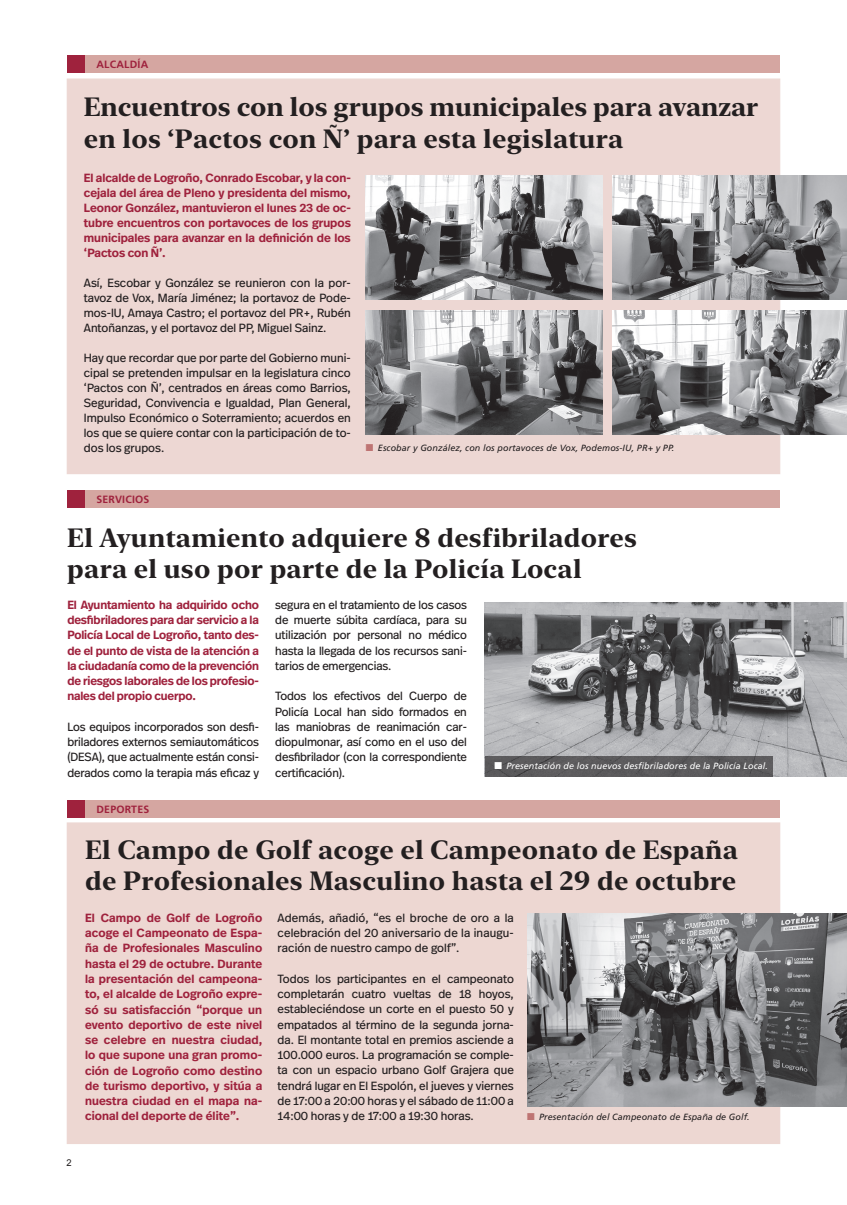
<style>
.page{position:relative;width:847px;height:1205px;background:#fff}
.page>*{position:absolute;margin:0;border:0;box-sizing:border-box;transform-origin:0 0}
.t1{font:700 26.25px/31.2px "New York Large";letter-spacing:.01em;color:#231f20}
.t2{font:11.88px/15.2px "Real Head Pro";color:#231f20;text-align:justify}
.t3{font:600 11.88px/15.2px "Real Head Pro";color:#9f223d;text-align:justify}
.t4{font:700 10.5px "Frutiger LT Std";letter-spacing:.02em;color:#9f223d}
.t5{font:9.38px "Arial";color:#231f20}
.t6{font:italic 9px "Frutiger LT Std";letter-spacing:.01em;color:#231f20}
.t7{font:italic 9px "Frutiger LT Std";letter-spacing:.01em;color:#fff}
.s1{color:#be7473}
</style>
<div class="page">
<img style="left:485px;top:603px;width:362px;height:173px">
<div style="left:485px;top:756px;width:288px;height:20px;background:#5b5a5c"></div>
<div style="left:67px;top:822px;width:713px;height:322px;background:#edd7d2;border:1px solid #e7cac4"></div>
<div style="left:67px;top:78px;width:713px;height:396px;background:#edd7d3;border:1px solid #e7cac4"></div>
<div style="left:67px;top:56px;width:713px;height:17px;background:#d5a6a1"></div>
<div style="left:67px;top:490px;width:713px;height:18px;background:#d5a6a1"></div>
<div style="left:67px;top:56px;width:18px;height:17px;background:#9f223d"></div>
<div style="left:67px;top:490px;width:18px;height:18px;background:#9f223d"></div>
<div style="left:67px;top:801px;width:713px;height:17px;background:#d5a6a1"></div>
<div style="left:67px;top:801px;width:18px;height:17px;background:#9f223d"></div>
<img style="left:528px;top:913px;width:319px;height:194px">
<img style="left:613px;top:175px;width:234px;height:124px">
<img style="left:366px;top:175px;width:236px;height:124px">
<img style="left:613px;top:311px;width:234px;height:123px">
<img style="left:366px;top:311px;width:236px;height:123px">
<p class="t4" style="left:96px;top:58px;width:53px">ALCALDÍA</p>
<h1 class="t1" style="left:84px;top:90px;width:676px">Encuentros con los grupos municipales para avanzar en los ‘Pactos con Ñ’ para esta legislatura</h1>
<p class="t3" style="left:84px;top:170px;width:268px">El alcalde de Logroño, Conrado Escobar, y la con&shy;cejala del área de Pleno y presidenta del mismo, Leonor González, mantuvieron el lunes 23 de oc&shy;tubre encuentros con portavoces de los grupos municipales para avanzar en la definición de los ‘Pactos con Ñ’.</p>
<p class="t2" style="left:84px;top:275px;width:268px">Así, Escobar y González se reunieron con la por&shy;tavoz de Vox, María Jiménez; la portavoz de Pode&shy;mos-IU, Amaya Castro; el portavoz del PR+, Rubén Antoñanzas, y el portavoz del PP, Miguel Sainz.</p>
<p class="t2" style="left:84px;top:350px;width:268px">Hay que recordar que por parte del Gobierno muni&shy;cipal se pretenden impulsar en la legislatura cinco ‘Pactos con Ñ’, centrados en áreas como Barrios, Seguridad, Convivencia e Igualdad, Plan General, Impulso Económico o Soterramiento; acuerdos en los que se quiere contar con la participación de to&shy;dos los grupos.</p>
<p class="t6" style="left:366px;top:443px;width:310px"><span class="s1">■</span> Escobar y González, con los portavoces de Vox, Podemos-IU, PR+ y PP.</p>
<p class="t4" style="left:96px;top:493px;width:54px">SERVICIOS</p>
<h1 class="t1" style="left:67px;top:520px;width:571px">El Ayuntamiento adquiere 8 desfibriladores para el uso por parte de la Policía Local</h1>
<p class="t3" style="left:67px;top:597px;width:193px">El Ayuntamiento ha adquirido ocho desfibriladores para dar servicio a la Policía Local de Logroño, tanto des&shy;de el punto de vista de la atención a la ciudadanía como de la prevención de riesgos laborales de los profesio&shy;nales del propio cuerpo.</p>
<p class="t2" style="left:67px;top:719px;width:193px">Los equipos incorporados son desfi&shy;briladores externos semiautomáticos (DESA), que actualmente están consi&shy;derados como la terapia más eficaz y</p>
<p class="t2" style="left:275px;top:597px;width:193px">segura en el tratamiento de los casos de muerte súbita cardíaca, para su utilización por personal no médico hasta la llegada de los recursos sani&shy;tarios de emergencias.</p>
<p class="t2" style="left:275px;top:688px;width:193px">Todos los efectivos del Cuerpo de Policía Local han sido formados en las maniobras de reanimación car&shy;diopulmonar, así como en el uso del desfibrilador (con la correspondiente certificación).</p>
<p class="t7" style="left:494px;top:760px;width:275px">■ Presentación de los nuevos desfibriladores de la Policía Local.</p>
<p class="t4" style="left:96px;top:803px;width:54px">DEPORTES</p>
<h1 class="t1" style="left:85px;top:832px;width:654px">El Campo de Golf acoge el Campeonato de España de Profesionales Masculino hasta el 29 de octubre</h1>
<p class="t3" style="left:85px;top:910px;width:179px">El Campo de Golf de Logroño acoge el Campeonato de Espa&shy;ña de Profesionales Masculino hasta el 29 de octubre. Durante la presentación del campeona&shy;to, el alcalde de Logroño expre&shy;só su satisfacción “porque un evento deportivo de este nivel se celebre en nuestra ciudad, lo que supone una gran promo&shy;ción de Logroño como destino de turismo deportivo, y sitúa a nuestra ciudad en el mapa na&shy;cional del deporte de élite”.</p>
<p class="t2" style="left:278px;top:910px;width:238px">Además, añadió, “es el broche de oro a la celebración del 20 aniversario de la inaugu&shy;ración de nuestro campo de golf”.</p>
<p class="t2" style="left:278px;top:971px;width:238px">Todos los participantes en el campeonato completarán cuatro vueltas de 18 hoyos, estableciéndose un corte en el puesto 50 y empatados al término de la segunda jorna&shy;da. El montante total en premios asciende a 100.000 euros. La programación se comple&shy;ta con un espacio urbano Golf Grajera que tendrá lugar en El Espolón, el jueves y viernes de 17:00 a 20:00 horas y el sábado de 11:00 a 14:00 horas y de 17:00 a 19:30 horas.</p>
<p class="t6" style="left:527px;top:1112px;width:224px"><span class="s1">■</span> Presentación del Campeonato de España de Golf.</p>
<p class="t5" style="left:67px;top:1156px;width:7px">2</p>
</div>
